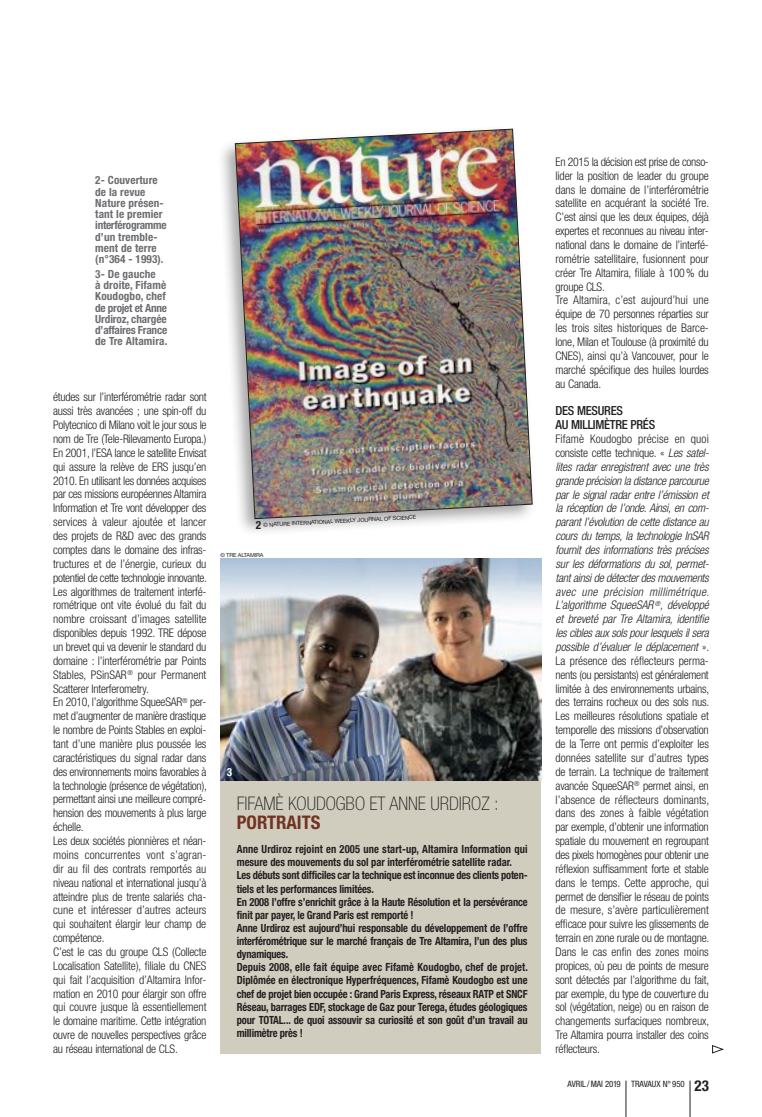
<style>
.page{position:relative;width:762px;height:1117px;background:#fff}
.page>*{position:absolute;margin:0;border:0;box-sizing:border-box;transform-origin:0 0}
.t1{font:100 condensed 18.75px "Helvetica Neue";color:#231f20}
.t2{font:700 condensed 18.75px "Helvetica Neue";color:#723321}
.t3{font:500 condensed 12.5px/13.9px "Helvetica Neue";letter-spacing:-.025em;color:#231f20}
.t4{font:300 condensed 11.88px/13.9px "Helvetica Neue";letter-spacing:-.02em;color:#231f20}
.t5{font:700 condensed 11.25px/13.1px "Helvetica Neue";letter-spacing:-.015em;color:#231f20;scale:.93 1}
.t6{font:700 condensed 11.25px/11.2px "Helvetica Neue";letter-spacing:.01em;color:#6c6d70}
.t7{font:700 condensed 11.25px/11.2px "Helvetica Neue";letter-spacing:-.01em;color:#6c6d70}
.t8{font:700 condensed 11.25px "Helvetica Neue";color:#fff}
.t9{font:700 condensed 11.25px "Helvetica Neue";letter-spacing:-.015em;color:#231f20}
.t10{font:condensed 8.75px "Helvetica Neue";color:#231f20}
.t11{font:5.62px "Helvetica Neue";letter-spacing:-.02em;color:#231f20}
.s1{font-style:italic}
.s2{font-weight:700;font-size:15px}
</style>
<div class="page">
<hr style="left:626px;top:1080px;width:1px;height:36px;background:#231f20">
<hr style="left:690px;top:1080px;width:1px;height:36px;background:#231f20">
<div style="left:216px;top:124px;width:321px;height:413px;background:#231f20;opacity:.4"></div>
<img style="left:235px;top:128px;width:298px;height:391px">
<div style="left:221px;top:780px;width:320px;height:273px;background:#d1cdbe"></div>
<img style="left:221px;top:558px;width:320px;height:222px">
<svg style="left:712px;top:1045px;width:11px;height:8px"></svg>
<p class="t6" style="left:95px;top:174px;width:73px">2- Couverture de la revue<br>Nature présen&shy;tant le premier interférogramme d’un tremble&shy;ment de terre (n°364 - 1993).</p>
<p class="t7" style="left:95px;top:268px;width:74px">3- De gauche<br>à droite, Fifamè<br>Koudogbo, chef de projet et Anne<br>Urdiroz, chargée d’affaires France de Tre Altamira.</p>
<p class="t4" style="left:53px;top:390px;width:155px">études sur l’interférométrie radar sont aussi très avancées ; une spin-off du Polytecnico di Milano voit le jour sous le nom de Tre (Tele-Rilevamento Europa.)<br>En 2001, l’ESA lance le satellite Envisat qui assure la relève de ERS jusqu’en 2010. En utilisant les données acquises par ces missions européennes Altamira Information et Tre vont développer des services à valeur ajoutée et lancer des projets de R&amp;D avec des grands comptes dans le domaine des infras&shy;tructures et de l’énergie, curieux du potentiel de cette technologie innovante.<br>Les algorithmes de traitement interfé&shy;rométrique ont vite évolué du fait du nombre croissant d’images satellite disponibles depuis 1992. TRE dépose un brevet qui va devenir le standard du domaine : l’interférométrie par Points Stables, PSinSAR<sup>®</sup> pour Permanent Scatterer Interferometry.<br>En 2010, l’algorithme SqueeSAR<sup>®</sup> per&shy;met d’augmenter de manière drastique le nombre de Points Stables en exploi&shy;tant d’une manière plus poussée les caractéristiques du signal radar dans des environnements moins favorables à la technologie (présence de végétation), permettant ainsi une meilleure compré&shy;hension des mouvements à plus large échelle.<br>Les deux sociétés pionnières et néan&shy;moins concurrentes vont s’agran&shy;dir au fil des contrats remportés au niveau national et international jusqu’à atteindre plus de trente salariés cha&shy;cune et intéresser d’autres acteurs qui souhaitent élargir leur champ de compétence.<br>C’est le cas du groupe CLS (Collecte Localisation Satellite), filiale du CNES qui fait l’acquisition d’Altamira Infor&shy;mation en 2010 pour élargir son offre qui couvre jusque là essentiellement le domaine maritime. Cette intégration ouvre de nouvelles perspectives grâce au réseau international de CLS.</p>
<p class="t11" style="left:263px;top:521px;width:154px;rotate:-3deg">© NATURE INTERNATIONAL WEEKLY JOURNAL OF SCIENCE</p>
<p class="t9" style="left:256px;top:518px;width:7px">2</p>
<p class="t11" style="left:220px;top:551px;width:45px">© TRE ALTAMIRA</p>
<p class="t8" style="left:227px;top:764px;width:7px">3</p>
<h1 class="t1" style="left:237px;top:792px;width:263px">FIFAMÈ KOUDOGBO ET ANNE URDIROZ :</h1>
<h1 class="t2" style="left:237px;top:810px;width:85px">PORTRAITS</h1>
<p class="t5" style="left:237px;top:842px;width:314px">Anne Urdiroz rejoint en 2005 une start-up, Altamira Information qui mesure des mouvements du sol par interférométrie satellite radar.<br>Les débuts sont difficiles car la technique est inconnue des clients poten&shy;tiels et les performances limitées.<br>En 2008 l’offre s’enrichit grâce à la Haute Résolution et la persévérance finit par payer, le Grand Paris est remporté !<br>Anne Urdiroz est aujourd’hui responsable du développement de l’offre interférométrique sur le marché français de Tre Altamira, l’un des plus dynamiques.<br>Depuis 2008, elle fait équipe avec Fifamè Koudogbo, chef de projet.<br>Diplômée en électronique Hyperfréquences, Fifamè Koudogbo est une chef de projet bien occupée : Grand Paris Express, réseaux RATP et SNCF Réseau, barrages EDF, stockage de Gaz pour Terega, études géologiques pour TOTAL... de quoi assouvir sa curiosité et son goût d’un travail au millimètre près !</p>
<p class="t4" style="left:555px;top:155px;width:155px">En 2015 la décision est prise de conso&shy;lider la position de leader du groupe dans le domaine de l’interférométrie satellite en acquérant la société Tre.<br>C’est ainsi que les deux équipes, déjà expertes et reconnues au niveau inter&shy;national dans le domaine de l’interfé&shy;rométrie satellitaire, fusionnent pour créer Tre Altamira, filiale à 100% du groupe CLS.<br>Tre Altamira, c’est aujourd’hui une équipe de 70 personnes réparties sur les trois sites historiques de Barce&shy;lone, Milan et Toulouse (à proximité du CNES), ainsi qu’à Vancouver, pour le marché spécifique des huiles lourdes au Canada.</p>
<p class="t3" style="left:555px;top:404px;width:101px">DES MESURES<br>AU MILLIMÈTRE PRÉS</p>
<p class="t4" style="left:555px;top:432px;width:155px;text-align:justify">Fifamè Koudogbo précise en quoi consiste cette technique. « <span class="s1">Les satel&shy;lites radar enregistrent avec une très grande précision la distance parcourue par le signal radar entre l’émission et la réception de l’onde. Ainsi, en com&shy;parant l’évolution de cette distance au cours du temps, la technologie InSAR fournit des informations très précises sur les déformations du sol, permet&shy;tant ainsi de détecter des mouvements avec une précision millimétrique.<br>L’algorithme SqueeSAR</span> <sup>®</sup><span class="s1">, développé et breveté par Tre Altamira, identifie les cibles aux sols pour lesquels il sera possible d’évaluer le déplacement</span> ».<br>La présence des réflecteurs perma&shy;nents (ou persistants) est généralement limitée à des environnements urbains, des terrains rocheux ou des sols nus.<br>Les meilleures résolutions spatiale et temporelle des missions d’observation de la Terre ont permis d’exploiter les données satellite sur d’autres types de terrain. La technique de traitement avancée SqueeSAR<sup>®</sup> permet ainsi, en l’absence de réflecteurs dominants, dans des zones à faible végétation par exemple, d’obtenir une information spatiale du mouvement en regroupant des pixels homogènes pour obtenir une réflexion suffisamment forte et stable dans le temps. Cette approche, qui permet de densifier le réseau de points de mesure, s’avère particulièrement efficace pour suivre les glissements de terrain en zone rurale ou de montagne.<br>Dans le cas enfin des zones moins propices, où peu de points de mesure sont détectés par l’algorithme du fait, par exemple, du type de couverture du sol (végétation, neige) ou en raison de changements surfaciques nombreux, Tre Altamira pourra installer des coins réflecteurs.</p>
<p class="t10" style="left:567px;top:1078px;width:143px">AVRIL /MAI 2019 TRAVAUX N° 950 <span class="s2">23</span></p>
</div>
